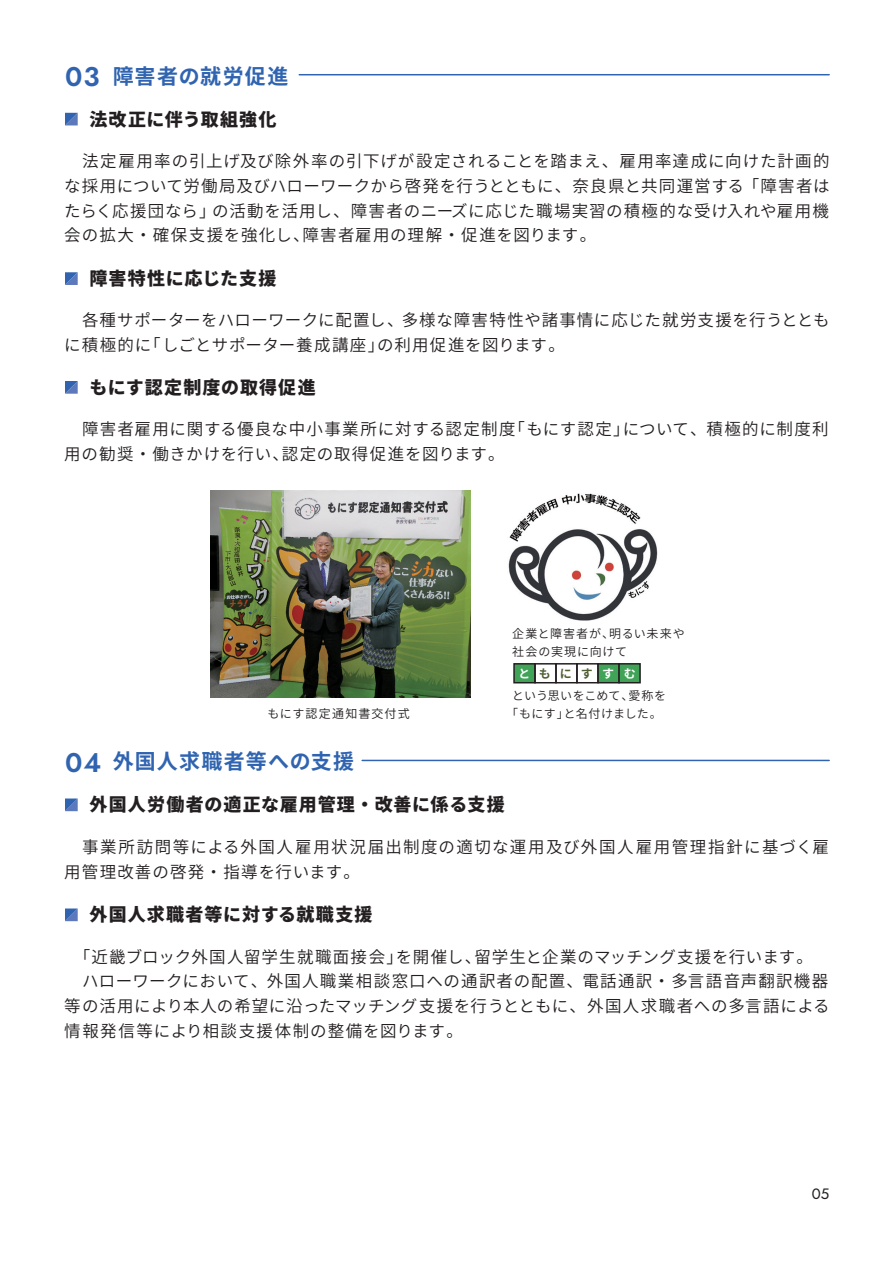
<style>
.page{position:relative;width:893px;height:1263px;background:#fff}
.page>*{position:absolute;margin:0;border:0;box-sizing:border-box;transform-origin:0 0}
.t1{font:700 21px "Gen Shin Gothic";letter-spacing:.06em;color:#3064b0}
.t2{font:800 18px "Gen Shin Gothic";letter-spacing:.055em;color:#231f20}
.t3{font:16.5px/24.8px "Gen Shin Gothic";letter-spacing:.055em;color:#231f20}
.t4{font:16.5px/24.8px "Gen Shin Gothic";letter-spacing:.08em;color:#231f20}
.t5{font:15px "Jost";color:#231f20}
.t6{font:12px/18px "Gen Shin Gothic";letter-spacing:.065em;color:#231f20}
.t7{font:12px/22.4px "Gen Shin Gothic";letter-spacing:.01em;color:#231f20}
.t8{font:12px "Gen Shin Gothic";letter-spacing:.02em;color:#231f20}
.t9{font:12px "Gen Shin Gothic";letter-spacing:.095em;color:#231f20}
.s1{font-family:"Jost Semi";font-weight:400;font-size:27px}
.s2{font-weight:700;color:#fff}
.s3{font-weight:700;color:#505e32}
</style>
<div class="page">
<div style="left:513px;top:663px;width:23px;height:20px;background:#40a358;border:2px solid #231f20"></div>
<div style="left:534px;top:663px;width:23px;height:20px;border:2px solid #231f20"></div>
<div style="left:555px;top:663px;width:23px;height:20px;border:2px solid #231f20"></div>
<div style="left:576px;top:663px;width:23px;height:20px;border:2px solid #231f20"></div>
<div style="left:597px;top:663px;width:23px;height:20px;background:#40a358;border:2px solid #231f20"></div>
<div style="left:618px;top:663px;width:23px;height:20px;background:#40a358;border:2px solid #231f20"></div>
<hr style="left:299px;top:74px;width:530px;height:1px;background:#3064b0">
<svg style="left:65px;top:113px;width:13px;height:12px"></svg>
<svg style="left:65px;top:272px;width:13px;height:13px"></svg>
<hr style="left:362px;top:760px;width:467px;height:1px;background:#3064b0">
<svg style="left:65px;top:798px;width:13px;height:13px"></svg>
<svg style="left:65px;top:908px;width:13px;height:13px"></svg>
<svg style="left:65px;top:381px;width:13px;height:13px"></svg>
<img style="left:210px;top:490px;width:260px;height:207px">
<img style="left:508px;top:493px;width:150px;height:128px">
<p class="t1" style="left:65px;top:60px;width:225px"><span class="s1">03</span> 障害者の就労促進</p>
<p class="t2" style="left:90px;top:105px;width:188px">法改正に伴う取組強化</p>
<p class="t3" style="left:64px;top:149px;width:767px;text-align:justify">　法定雇用率の引上げ及び除外率の引下げが設定されることを踏まえ、雇用率達成に向けた計画的な採用について労働局及びハローワークから啓発を行うとともに、奈良県と共同運営する「障害者はたらく応援団なら」の活動を活用し、障害者のニーズに応じた職場実習の積極的な受け入れや雇用機会の拡大・確保支援を強化し、障害者雇用の理解・促進を図ります。</p>
<p class="t2" style="left:90px;top:264px;width:188px">障害特性に応じた支援</p>
<p class="t3" style="left:64px;top:308px;width:767px">　各種サポーターをハローワークに配置し、多様な障害特性や諸事情に応じた就労支援を行うとともに積極的に「しごとサポーター養成講座」の利用促進を図ります。</p>
<p class="t2" style="left:90px;top:373px;width:228px">もにす認定制度の取得促進</p>
<p class="t3" style="left:64px;top:417px;width:766px">　障害者雇用に関する優良な中小事業所に対する認定制度「もにす認定」について、積極的に制度利用の勧奨・働きかけを行い、認定の取得促進を図ります。</p>
<p class="t9" style="left:268px;top:705px;width:144px">もにす認定通知書交付式</p>
<p class="t1" style="left:65px;top:745px;width:291px"><span class="s1">04</span> 外国人求職者等への支援</p>
<p class="t6" style="left:512px;top:624px;width:174px">企業と障害者が、明るい未来や社会の実現に向けて</p>
<p class="t7" style="left:512px;top:662px;width:156px;text-indent:6px"><span class="s2">と</span><span class="s3">もにす</span><span class="s2">すむ<br></span>という思いをこめて、愛称を</p>
<p class="t8" style="left:506px;top:705px;width:157px">「もにす」と名付けました。</p>
<p class="t2" style="left:90px;top:790px;width:417px">外国人労働者の適正な雇用管理・改善に係る支援</p>
<p class="t4" style="left:64px;top:834px;width:766px">　事業所訪問等による外国人雇用状況届出制度の適切な運用及び外国人雇用管理指針に基づく雇用管理改善の啓発・指導を行います。</p>
<p class="t2" style="left:90px;top:900px;width:284px">外国人求職者等に対する就職支援</p>
<p class="t3" style="left:64px;top:944px;width:767px">　「近畿ブロック外国人留学生就職面接会」を開催し、留学生と企業のマッチング支援を行います。　ハローワークにおいて、外国人職業相談窓口への通訳者の配置、電話通訳・多言語音声翻訳機器等の活用により本人の希望に沿ったマッチング支援を行うとともに、外国人求職者への多言語による情報発信等により相談支援体制の整備を図ります。</p>
<p class="t5" style="left:812px;top:1183px;width:19px">05</p>
</div>
